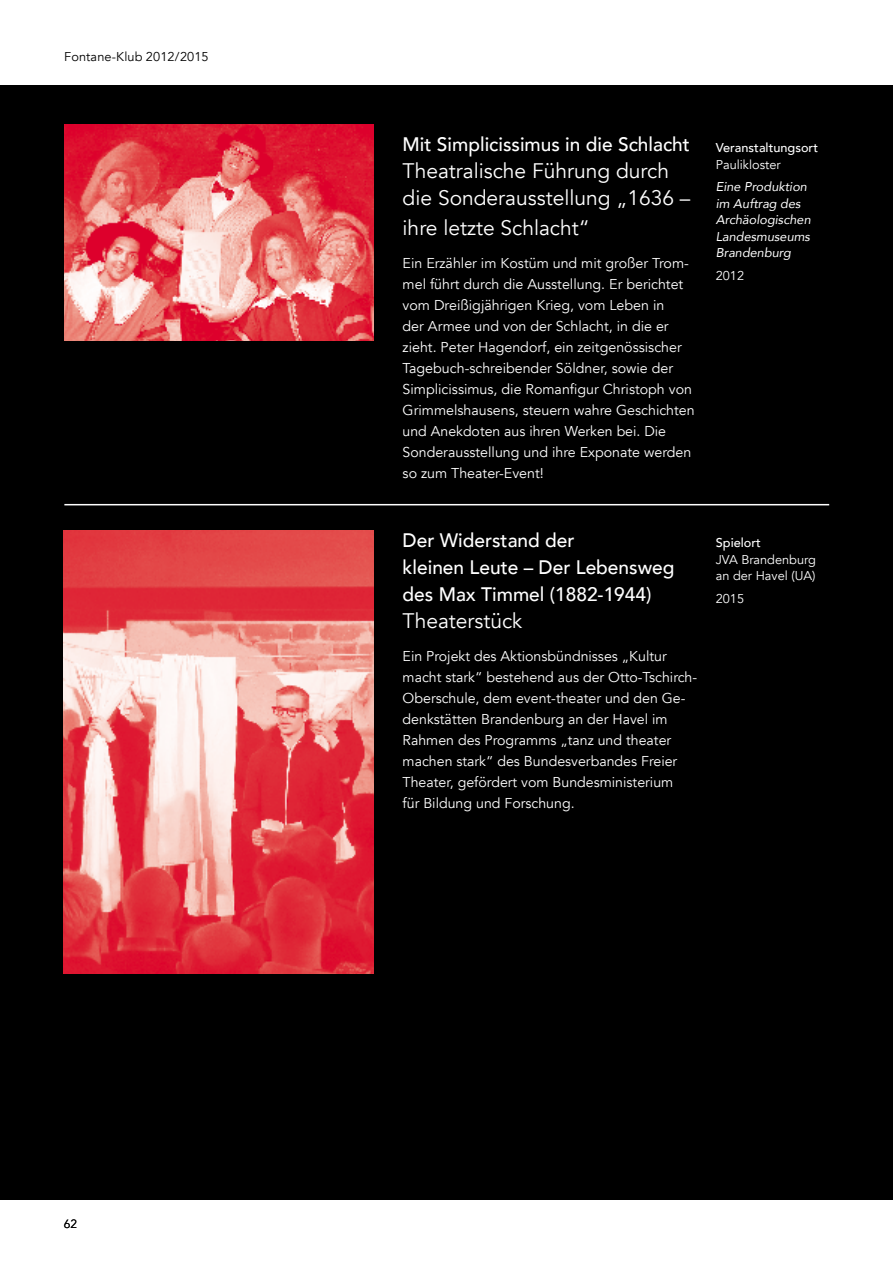
<style>
.page{position:relative;width:893px;height:1263px;background:#fff}
.page>*{position:absolute;margin:0;border:0;box-sizing:border-box;transform-origin:0 0}
.t1{font:21px/27px "Avenir";color:#fff}
.t2{font:500 19.5px/27px "Avenir";color:#fff}
.t3{font:14.25px/21px "Avenir";color:#fff}
.t4{font:italic 12.75px/16.5px "Avenir";color:#fff}
.t5{font:12.75px/16.5px "Avenir";color:#fff}
.t6{font:500 12.75px "Avenir";color:#fff}
.t7{font:12.75px "Avenir";letter-spacing:.01em;color:#000}
.t8{font:12px "Avenir";color:#000}
</style>
<div class="page">
<div style="left:0;top:85px;width:893px;height:1114px;background:#000"></div>
<img style="left:64px;top:124px;width:309px;height:216px">
<img style="left:64px;top:531px;width:309px;height:442px">
<hr style="left:64px;top:504px;width:765px;height:1px;background:#fff">
<p class="t7" style="left:64px;top:49px;width:146px">Fontane-Klub 2012/2015</p>
<p class="t8" style="left:64px;top:1217px;width:15px">62</p>
<h2 class="t2" style="left:403px;top:130px;width:289px">Mit Simplicissimus in die Schlacht</h2>
<h1 class="t1" style="left:403px;top:158px;width:289px">Theatralische Führung durch die Sonderausstellung „1636 –</h1>
<h1 class="t1" style="left:403px;top:215px;width:189px">ihre letzte Schlacht“</h1>
<p class="t3" style="left:403px;top:253px;width:294px">Ein Erzähler im Kostüm und mit großer Trom&shy;mel führt durch die Ausstellung. Er berichtet vom Dreißigjährigen Krieg, vom Leben in<br>der Armee und von der Schlacht, in die er zieht. Peter Hagendorf, ein zeitgenössischer Tagebuch-schreibender Söldner, sowie der Simplicissimus, die Romanfigur Christoph von Grimmelshausens, steuern wahre Geschichten und Anekdoten aus ihren Werken bei. Die Sonderausstellung und ihre Exponate werden so zum Theater-Event!</p>
<p class="t6" style="left:716px;top:137px;width:104px">Veranstaltungsort</p>
<p class="t5" style="left:716px;top:156px;width:66px">Paulikloster</p>
<p class="t4" style="left:716px;top:179px;width:96px">Eine Produktion im Auftrag des<br>Archäologischen<br>Landesmuseums<br>Brandenburg</p>
<p class="t5" style="left:716px;top:268px;width:30px">2012</p>
<h2 class="t2" style="left:403px;top:526px;width:273px">Der Widerstand der<br>kleinen Leute – Der Lebensweg des Max Timmel (1882-1944)</h2>
<h1 class="t1" style="left:403px;top:608px;width:121px">Theaterstück</h1>
<p class="t3" style="left:403px;top:646px;width:296px">Ein Projekt des Aktionsbündnisses „Kultur macht stark“ bestehend aus der Otto-Tschirch-Oberschule, dem event-theater und den Ge&shy;denkstätten Brandenburg an der Havel im Rahmen des Programms „tanz und theater machen stark“ des Bundesverbandes Freier Theater, gefördert vom Bundesministerium<br>für Bildung und Forschung.</p>
<p class="t6" style="left:716px;top:532px;width:47px">Spielort</p>
<p class="t5" style="left:716px;top:551px;width:102px">JVA Brandenburg an der Havel (UA)</p>
<p class="t5" style="left:716px;top:591px;width:30px">2015</p>
</div>
